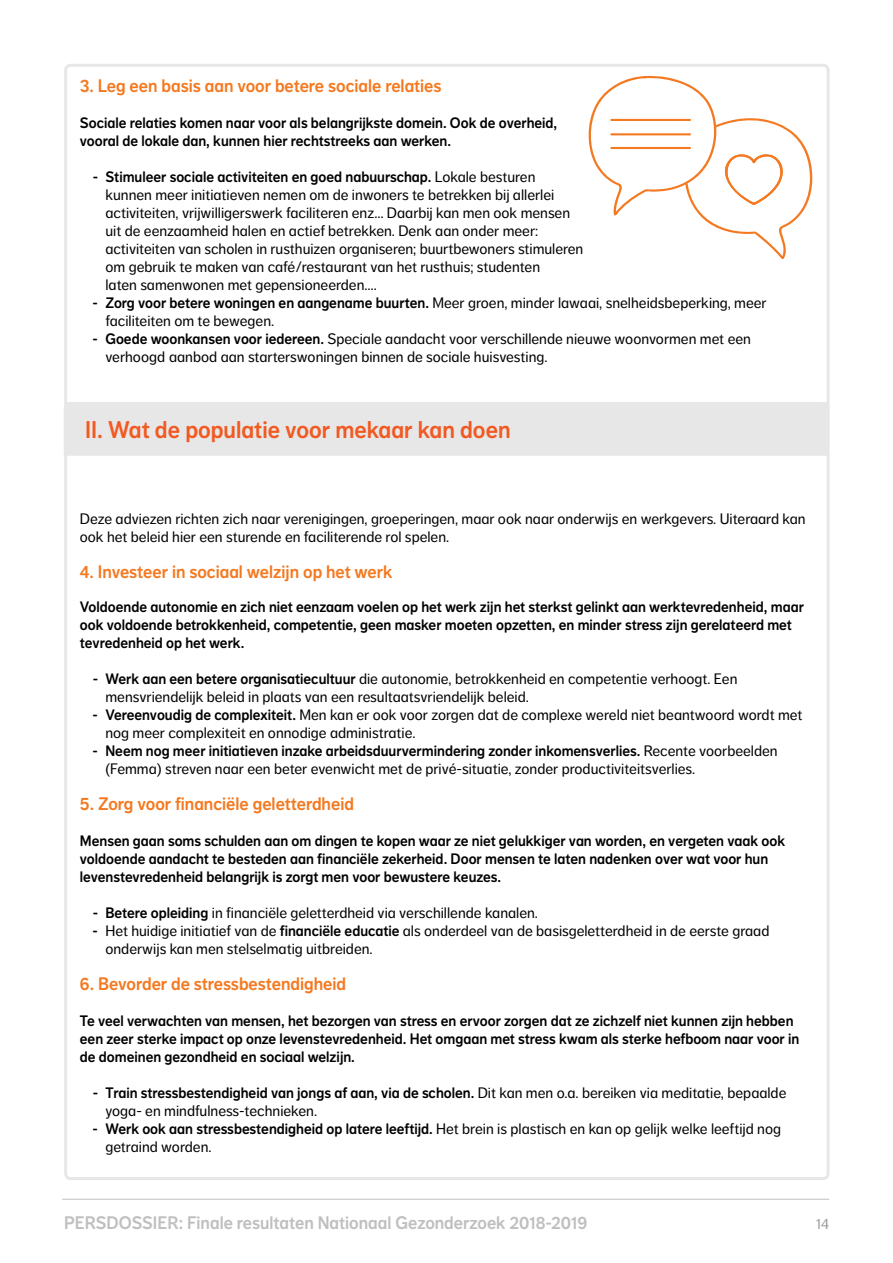
<style>
.page{position:relative;width:893px;height:1263px;background:#fff}
.page>*{position:absolute;margin:0;border:0;box-sizing:border-box;transform-origin:0 0}
.t1{font:24px "NN Dagny Display";color:#f15a22}
.t2{font:18px "NN Dagny Display";color:#f47920}
.t3{font:18px "NN Dagny Display";color:#c0bfbf}
.t4{font:15px/18px "NN Dagny Text";color:#000}
.t5{font:15px/18px "NN Dagny Display";color:#000}
.t6{font:15px "NN Dagny Text";color:#999a9b}
.s1{font-family:"NN Dagny Text"}
.s2{font-family:"NN Dagny Display"}
</style>
<div class="page">
<hr style="left:62px;top:1199px;width:767px;height:1px;background:#c0bfbf">
<div style="left:64px;top:402px;width:765px;height:54px;background:#e7e7e7"></div>
<svg style="left:588px;top:75px;width:225px;height:184px"></svg>
<p class="t2" style="left:80px;top:75px;width:363px">3. Leg een basis aan voor betere sociale relaties</p>
<p class="t5" style="left:80px;top:114px;width:479px">Sociale relaties komen naar voor als belangrijkste domein. Ook de overheid, vooral de lokale dan, kunnen hier rechtstreeks aan werken.</p>
<p class="t5" style="left:93px;top:168px;width:444px">- Stimuleer sociale activiteiten en goed nabuurschap. <span class="s1">Lokale besturen</span></p>
<p class="t4" style="left:105px;top:186px;width:479px">kunnen meer initiatieven nemen om de inwoners te betrekken bij allerlei activiteiten, vrijwilligerswerk faciliteren enz… Daarbij kan men ook mensen uit de eenzaamheid halen en actief betrekken. Denk aan onder meer: activiteiten van scholen in rusthuizen organiseren; buurtbewoners stimuleren om gebruik te maken van café/restaurant van het rusthuis; studenten<br>laten samenwonen met gepensioneerden….</p>
<p class="t4" style="left:105px;top:294px;width:663px;text-indent:-13px"><span class="s2">- Zorg voor betere woningen en aangename buurten.</span> Meer groen, minder lawaai, snelheidsbeperking, meer faciliteiten om te bewegen.</p>
<p class="t4" style="left:105px;top:330px;width:647px;text-indent:-13px"><span class="s2">- Goede woonkansen voor iedereen.</span> Speciale aandacht voor verschillende nieuwe woonvormen met een verhoogd aanbod aan starterswoningen binnen de sociale huisvesting.</p>
<h1 class="t1" style="left:85px;top:415px;width:427px">II. Wat de populatie voor mekaar kan doen</h1>
<p class="t4" style="left:80px;top:510px;width:727px">Deze adviezen richten zich naar verenigingen, groeperingen, maar ook naar onderwijs en werkgevers. Uiteraard kan ook het beleid hier een sturende en faciliterende rol spelen.</p>
<p class="t2" style="left:80px;top:561px;width:314px">4. Investeer in sociaal welzijn op het werk</p>
<p class="t5" style="left:80px;top:598px;width:725px">Voldoende autonomie en zich niet eenzaam voelen op het werk zijn het sterkst gelinkt aan werktevredenheid, maar ook voldoende betrokkenheid, competentie, geen masker moeten opzetten, en minder stress zijn gerelateerd met tevredenheid op het werk.</p>
<p class="t4" style="left:105px;top:670px;width:633px;text-indent:-13px"><span class="s2">- Werk aan een betere organisatiecultuur</span> die autonomie, betrokkenheid en competentie verhoogt. Een mensvriendelijk beleid in plaats van een resultaatsvriendelijk beleid.</p>
<p class="t4" style="left:105px;top:706px;width:698px;text-indent:-13px"><span class="s2">- Vereenvoudig de complexiteit.</span> Men kan er ook voor zorgen dat de complexe wereld niet beantwoord wordt met nog meer complexiteit en onnodige administratie.</p>
<p class="t5" style="left:93px;top:742px;width:687px">- Neem nog meer initiatieven inzake arbeidsduurvermindering zonder inkomensverlies. <span class="s1">Recente voorbeelden</span></p>
<p class="t4" style="left:105px;top:760px;width:591px">(Femma) streven naar een beter evenwicht met de privé-situatie, zonder productiviteitsverlies.</p>
<p class="t2" style="left:80px;top:793px;width:276px">5. Zorg voor financiële geletterdheid</p>
<p class="t5" style="left:80px;top:832px;width:707px">Mensen gaan soms schulden aan om dingen te kopen waar ze niet gelukkiger van worden, en vergeten vaak ook voldoende aandacht te besteden aan financiële zekerheid. Door mensen te laten nadenken over wat voor hun levenstevredenheid belangrijk is zorgt men voor bewustere keuzes.</p>
<p class="t4" style="left:93px;top:904px;width:447px"><span class="s2">- Betere opleiding</span> in financiële geletterdheid via verschillende kanalen.</p>
<p class="t4" style="left:105px;top:922px;width:665px;text-indent:-13px"><span class="s2">-</span> Het huidige initiatief van de <span class="s2">financiële educatie</span> als onderdeel van de basisgeletterdheid in de eerste graad onderwijs kan men stelselmatig uitbreiden.</p>
<p class="t2" style="left:80px;top:973px;width:268px">6. Bevorder de stressbestendigheid</p>
<p class="t5" style="left:80px;top:1012px;width:721px">Te veel verwachten van mensen, het bezorgen van stress en ervoor zorgen dat ze zichzelf niet kunnen zijn hebben een zeer sterke impact op onze levenstevredenheid. Het omgaan met stress kwam als sterke hefboom naar voor in de domeinen gezondheid en sociaal welzijn.</p>
<p class="t5" style="left:93px;top:1084px;width:695px">- Train stressbestendigheid van jongs af aan, via de scholen. <span class="s1">Dit kan men o.a. bereiken via meditatie, bepaalde</span></p>
<p class="t4" style="left:105px;top:1102px;width:213px">yoga- en mindfulness-technieken.</p>
<p class="t4" style="left:105px;top:1120px;width:677px;text-indent:-13px"><span class="s2">- Werk ook aan stressbestendigheid op latere leeftijd.</span> Het brein is plastisch en kan op gelijk welke leeftijd nog getraind worden.</p>
<p class="t3" style="left:64px;top:1212px;width:525px">PERSDOSSIER: Finale resultaten Nationaal Gezonderzoek 2018-2019</p>
<p class="t6" style="left:816px;top:1215px;width:15px">14</p>
</div>
